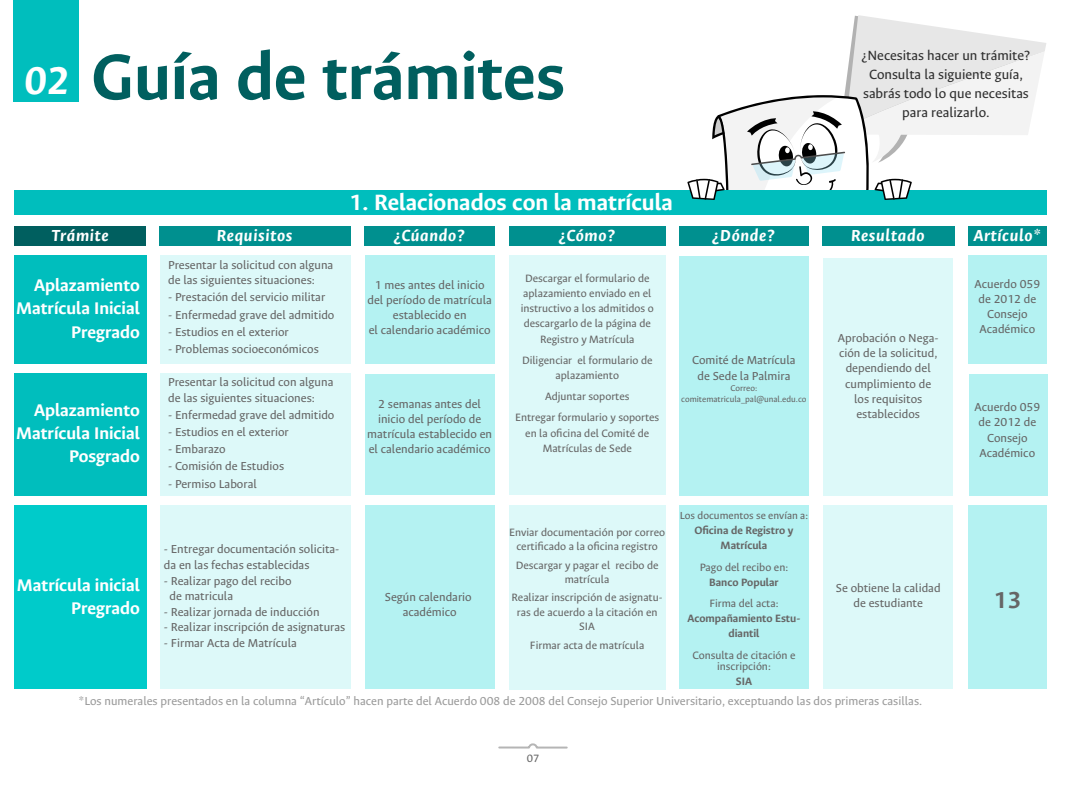
<style>
.page{position:relative;width:1066px;height:800px;background:#fff}
.page>*{position:absolute;margin:0;border:0;box-sizing:border-box;transform-origin:0 0}
.t1{font:700 71.7px "Ancizar Sans";color:#005f5f}
.t2{font:700 26px "Ancizar Sans";color:#666}
.t3{font:700 25px "Ancizar Sans";color:#fff}
.t4{font:700 19px/23.4px "Ancizar Sans";color:#fff;text-align:right}
.t5{font:italic 700 18px "Ancizar Sans";letter-spacing:.04em;color:#fff}
.t6{font:15px/18.8px "Ancizar Sans";color:#2f2f2f;text-align:center}
.t7{font:13px/15.2px "Ancizar Sans";color:#666;text-align:center}
.t8{font:13px "Ancizar Sans";color:#9b9b9b}
.t9{font:12px/15.2px "Ancizar Sans";color:#666;text-align:center}
.t10{font:700 12px/15.2px "Ancizar Sans";color:#666;text-align:center}
.t11{font:11.5px "Ancizar Sans";color:#666}
.t12{font:9.3px/10.9px "Ancizar Sans";color:#666;text-align:center}
.s1{font-style:italic;font-size:43.4px;color:#fff}
</style>
<div class="page">
<div style="left:968px;top:505px;width:79px;height:184px;background:#b4f2f2"></div>
<div style="left:14px;top:505px;width:133px;height:184px;background:#00cbca"></div>
<div style="left:14px;top:255px;width:133px;height:109px;background:#00bebd"></div>
<div style="left:14px;top:373px;width:133px;height:123px;background:#00bebd"></div>
<div style="left:968px;top:255px;width:79px;height:109px;background:#b4f2f2"></div>
<div style="left:969px;top:374px;width:79px;height:122px;background:#b4f2f2"></div>
<div style="left:365px;top:505px;width:130px;height:184px;background:#b4f2f2"></div>
<div style="left:365px;top:255px;width:130px;height:109px;background:#b4f2f2"></div>
<div style="left:365px;top:374px;width:130px;height:121px;background:#b4f2f2"></div>
<div style="left:679px;top:505px;width:130px;height:184px;background:#b4f2f2"></div>
<div style="left:679px;top:256px;width:130px;height:240px;background:#b4f2f2"></div>
<div style="left:160px;top:505px;width:191px;height:184px;background:#ddf9f9"></div>
<div style="left:509px;top:505px;width:157px;height:185px;background:#ddf9f9"></div>
<div style="left:160px;top:255px;width:191px;height:109px;background:#ddf9f9"></div>
<div style="left:160px;top:373px;width:191px;height:123px;background:#ddf9f9"></div>
<div style="left:823px;top:505px;width:130px;height:184px;background:#ddf9f9"></div>
<div style="left:823px;top:258px;width:130px;height:238px;background:#ddf9f9"></div>
<div style="left:509px;top:255px;width:157px;height:240px;background:#ddf9f9"></div>
<div style="left:159px;top:226px;width:192px;height:20px;background:#00908f"></div>
<div style="left:822px;top:226px;width:133px;height:20px;background:#00908f"></div>
<div style="left:509px;top:226px;width:157px;height:20px;background:#00908f"></div>
<div style="left:364px;top:226px;width:131px;height:20px;background:#00908f"></div>
<div style="left:968px;top:226px;width:79px;height:20px;background:#00908f"></div>
<div style="left:679px;top:226px;width:130px;height:20px;background:#00908f"></div>
<div style="left:14px;top:190px;width:1033px;height:25px;background:#00bebd"></div>
<div style="left:14px;top:0;width:65px;height:102px;background:#00bebd"></div>
<div style="left:14px;top:226px;width:132px;height:20px;background:#005f5f"></div>
<svg style="left:498px;top:743px;width:70px;height:6px"></svg>
<svg style="left:687px;top:15px;width:359px;height:185px"></svg>
<h1 class="t1" style="left:25px;top:37px;width:542px"><span class="s1">02</span> Guía de trámites</h1>
<h3 class="t3" style="left:349px;top:189px;width:325px">1. Relacionados con la matrícula</h3>
<p class="t6" style="left:862px;top:46px;width:170px">¿Necesitas hacer un trámite?<br>Consulta la siguiente guía, sabrás todo lo que necesitas para realizarlo.</p>
<h3 class="t5" style="left:51px;top:225px;width:59px">Trámite</h3>
<h3 class="t5" style="left:217px;top:225px;width:77px">Requisitos</h3>
<h3 class="t5" style="left:394px;top:225px;width:72px">¿Cúando?</h3>
<h3 class="t5" style="left:559px;top:225px;width:58px">¿Cómo?</h3>
<h3 class="t5" style="left:851px;top:225px;width:75px">Resultado</h3>
<h3 class="t5" style="left:974px;top:225px;width:69px">Artículo*</h3>
<h3 class="t5" style="left:713px;top:225px;width:64px">¿Dónde?</h3>
<h3 class="t4" style="left:16px;top:273px;width:125px">Aplazamiento<br>Matrícula Inicial<br>Pregrado</h3>
<h3 class="t4" style="left:16px;top:398px;width:125px">Aplazamiento<br>Matrícula Inicial<br>Posgrado</h3>
<h3 class="t4" style="left:17px;top:574px;width:124px">Matrícula inicial<br>Pregrado</h3>
<p class="t7" style="left:168px;top:257px;width:167px;text-align:left">Presentar la solicitud con alguna de las siguientes situaciones:</p>
<p class="t7" style="left:168px;top:290px;width:159px">- Prestación del servicio militar</p>
<p class="t7" style="left:168px;top:307px;width:168px">- Enfermedad grave del admitido</p>
<p class="t7" style="left:168px;top:324px;width:122px">- Estudios en el exterior</p>
<p class="t7" style="left:168px;top:341px;width:152px">- Problemas socioeconómicos</p>
<p class="t7" style="left:168px;top:375px;width:167px;text-align:left">Presentar la solicitud con alguna de las siguientes situaciones:</p>
<p class="t7" style="left:168px;top:407px;width:168px">- Enfermedad grave del admitido</p>
<p class="t7" style="left:168px;top:424px;width:122px">- Estudios en el exterior</p>
<p class="t7" style="left:168px;top:442px;width:59px">- Embarazo</p>
<p class="t7" style="left:168px;top:459px;width:118px">- Comisión de Estudios</p>
<p class="t7" style="left:168px;top:476px;width:90px">- Permiso Laboral</p>
<p class="t7" style="left:164px;top:542px;width:177px;line-height:15.6px;text-align:left">- Entregar documentación solicita&shy;da en las fechas establecidas</p>
<p class="t7" style="left:169px;top:573px;width:124px;line-height:15.6px;text-align:left;text-indent:-6px">- Realizar pago del recibo de matricula</p>
<p class="t7" style="left:164px;top:604px;width:157px">- Realizar jornada de inducción</p>
<p class="t7" style="left:164px;top:620px;width:183px">- Realizar inscripción de asignaturas</p>
<p class="t7" style="left:164px;top:635px;width:135px">- Firmar Acta de Matrícula</p>
<p class="t7" style="left:368px;top:277px;width:126px">1 mes antes del inicio del período de matrícula establecido en<br>el calendario académico</p>
<p class="t7" style="left:367px;top:396px;width:126px">2 semanas antes del inicio del período de matrícula establecido en el calendario académico</p>
<p class="t9" style="left:521px;top:271px;width:135px">Descargar el formulario de aplazamiento enviado en el instructivo a los admitidos o descargarlo de la página de<br>Registro y Matrícula</p>
<p class="t9" style="left:522px;top:353px;width:132px">Diligenciar el formulario de aplazamiento</p>
<p class="t9" style="left:515px;top:386px;width:146px;line-height:21.2px">Adjuntar soportes<br>Entregar formulario y soportes</p>
<p class="t9" style="left:525px;top:425px;width:125px">en la oficina del Comité de<br>Matrículas de Sede</p>
<p class="t7" style="left:692px;top:353px;width:105px">Comité de Matrícula de Sede la Palmira</p>
<p class="t12" style="left:681px;top:383px;width:127px">Correo: comitematricula_pal@unal.edu.co</p>
<p class="t7" style="left:385px;top:590px;width:88px">Según calendario académico</p>
<p class="t9" style="left:509px;top:525px;width:157px;line-height:14.4px">Enviar documentación por correo certificado a la oficina registro</p>
<p class="t9" style="left:516px;top:558px;width:144px;line-height:14.4px">Descargar y pagar el recibo de matrícula</p>
<p class="t9" style="left:512px;top:591px;width:152px;line-height:14.4px">Realizar inscripción de asignatu&shy;ras de acuerdo a la citación en<br>SIA</p>
<p class="t9" style="left:530px;top:637px;width:116px">Firmar acta de matrícula</p>
<p class="t11" style="left:680px;top:509px;width:130px">Los documentos se envían a:</p>
<p class="t10" style="left:694px;top:523px;width:101px">Oficina de Registro y<br>Matrícula</p>
<p class="t9" style="left:700px;top:559px;width:90px">Pago del recibo en:</p>
<p class="t10" style="left:709px;top:575px;width:71px">Banco Popular</p>
<p class="t9" style="left:709px;top:596px;width:71px">Firma del acta:</p>
<p class="t10" style="left:687px;top:611px;width:115px">Acompañamiento Estu&shy;diantil</p>
<p class="t9" style="left:692px;top:649px;width:105px;line-height:11.2px">Consulta de citación e inscripción:</p>
<p class="t10" style="left:736px;top:674px;width:18px">SIA</p>
<p class="t7" style="left:838px;top:331px;width:102px">Aprobación o Nega&shy;ción de la solicitud, dependiendo del cumplimiento de los requisitos establecidos</p>
<p class="t7" style="left:836px;top:580px;width:106px">Se obtiene la calidad de estudiante</p>
<p class="t8" style="left:79px;top:694px;width:845px">*Los numerales presentados en la columna “Artículo” hacen parte del Acuerdo 008 de 2008 del Consejo Superior Universitario, exceptuando las dos primeras casillas.</p>
<p class="t9" style="left:527px;top:751px;width:14px">07</p>
<p class="t7" style="left:975px;top:276px;width:67px">Acuerdo 059 de 2012 de<br>Consejo<br>Académico</p>
<p class="t7" style="left:975px;top:400px;width:67px">Acuerdo 059 de 2012 de<br>Consejo<br>Académico</p>
<h2 class="t2" style="left:993px;top:585px;width:30px">13</h2>
</div>
